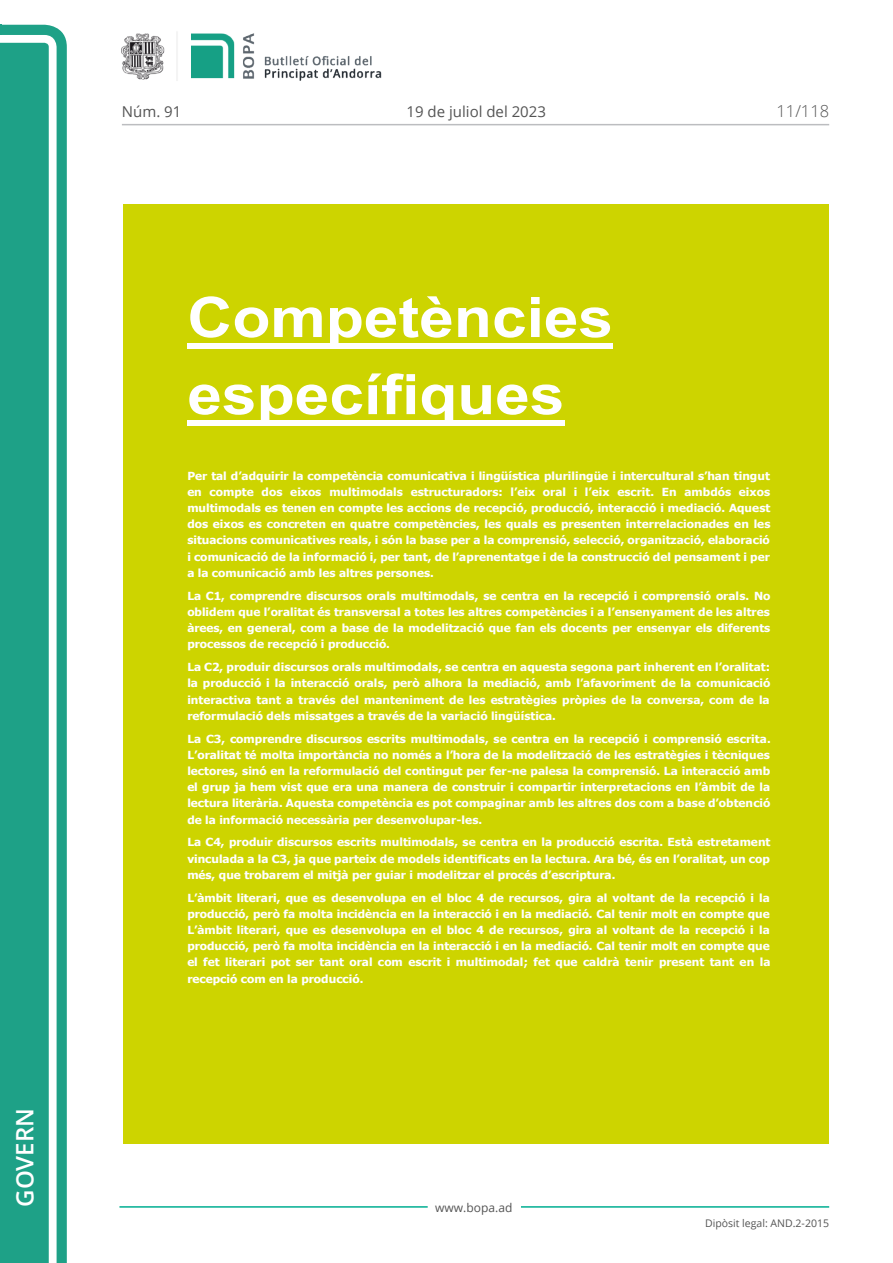
<style>
.page{position:relative;width:893px;height:1263px;background:#fff}
.page>*{position:absolute;margin:0;border:0;box-sizing:border-box;transform-origin:0 0}
.t1{font:700 55.95px/77.1px "Arial";color:#fff;scale:1.11 1}
.t2{font:600 24px "Open Sans";color:#fff}
.t3{font:300 16.5px "Open Sans";color:#545454}
.t4{font:15px "Open Sans";color:#545454}
.t5{font:12px "Open Sans";color:#545454}
.t6{font:700 11.1px/16.2px "Tahoma";color:#fff;text-align:justify;scale:1.06 1}
.t7{font:10.5px "Open Sans";color:#545454}
</style>
<div class="page">
<svg style="left:0;top:25px;width:67px;height:1238px;fill:#1ea187"></svg>
<div style="left:0;top:43px;width:49px;height:1220px;background:#1ea187"></div>
<img style="left:122px;top:32px;width:260px;height:49px">
<hr style="left:119px;top:1206px;width:309px;height:2px;background:#00ae91">
<hr style="left:521px;top:1206px;width:308px;height:2px;background:#00ae91">
<hr style="left:122px;top:124px;width:707px;height:1px;background:#bcbdc0">
<div style="left:123px;top:204px;width:706px;height:940px;background:#cdd400"></div>
<div style="left:187px;top:343px;width:426px;height:6px;background:#fff"></div>
<div style="left:187px;top:420px;width:378px;height:6px;background:#fff"></div>
<h2 class="t2" style="left:8px;top:1207px;width:100px;rotate:-90deg">Govern</h2>
<h3 class="t4" style="left:122px;top:102px;width:61px">Núm. 91</h3>
<h3 class="t4" style="left:406px;top:102px;width:141px">19 de juliol del 2023</h3>
<p class="t1" style="left:187px;top:279px;width:385px">Competències específiques</p>
<h3 class="t3" style="left:776px;top:100px;width:54px">11/118</h3>
<p class="t6" style="left:187px;top:468px;width:552px">Per tal d’adquirir la competència comunicativa i lingüística plurilingüe i intercultural s’han tingut en compte dos eixos multimodals estructuradors: l’eix oral i l’eix escrit. En ambdós eixos multimodals es tenen en compte les accions de recepció, producció, interacció i mediació. Aquest dos eixos es concreten en quatre competències, les quals es presenten interrelacionades en les situacions comunicatives reals, i són la base per a la comprensió, selecció, organització, elaboració i comunicació de la informació i, per tant, de l’aprenentatge i de la construcció del pensament i per a la comunicació amb les altres persones.</p>
<p class="t6" style="left:187px;top:588px;width:552px">La C1, comprendre discursos orals multimodals, se centra en la recepció i comprensió orals. No oblidem que l’oralitat és transversal a totes les altres competències i a l’ensenyament de les altres àrees, en general, com a base de la modelització que fan els docents per ensenyar els diferents processos de recepció i producció.</p>
<p class="t6" style="left:187px;top:659px;width:552px">La C2, produir discursos orals multimodals, se centra en aquesta segona part inherent en l’oralitat: la producció i la interacció orals, però alhora la mediació, amb l’afavoriment de la comunicació interactiva tant a través del manteniment de les estratègies pròpies de la conversa, com de la reformulació dels missatges a través de la variació lingüística.</p>
<p class="t6" style="left:187px;top:731px;width:552px">La C3, comprendre discursos escrits multimodals, se centra en la recepció i comprensió escrita.<br>L’oralitat té molta importància no només a l’hora de la modelització de les estratègies i tècniques lectores, sinó en la reformulació del contingut per fer-ne palesa la comprensió. La interacció amb el grup ja hem vist que era una manera de construir i compartir interpretacions en l’àmbit de la lectura literària. Aquesta competència es pot compaginar amb les altres dos com a base d’obtenció de la informació necessària per desenvolupar-les.</p>
<p class="t6" style="left:187px;top:835px;width:552px">La C4, produir discursos escrits multimodals, se centra en la producció escrita. Està estretament vinculada a la C3, ja que parteix de models identificats en la lectura. Ara bé, és en l’oralitat, un cop més, que trobarem el mitjà per guiar i modelitzar el procés d’escriptura.</p>
<p class="t6" style="left:187px;top:890px;width:552px">L’àmbit literari, que es desenvolupa en el bloc 4 de recursos, gira al voltant de la recepció i la producció, però fa molta incidència en la interacció i en la mediació. Cal tenir molt en compte que L’àmbit literari, que es desenvolupa en el bloc 4 de recursos, gira al voltant de la recepció i la producció, però fa molta incidència en la interacció i en la mediació. Cal tenir molt en compte que el fet literari pot ser tant oral com escrit i multimodal; fet que caldrà tenir present tant en la recepció com en la producció.</p>
<p class="t5" style="left:435px;top:1199px;width:79px">www.bopa.ad</p>
<p class="t7" style="left:705px;top:1216px;width:125px">Dipòsit legal: AND.2-2015</p>
</div>
